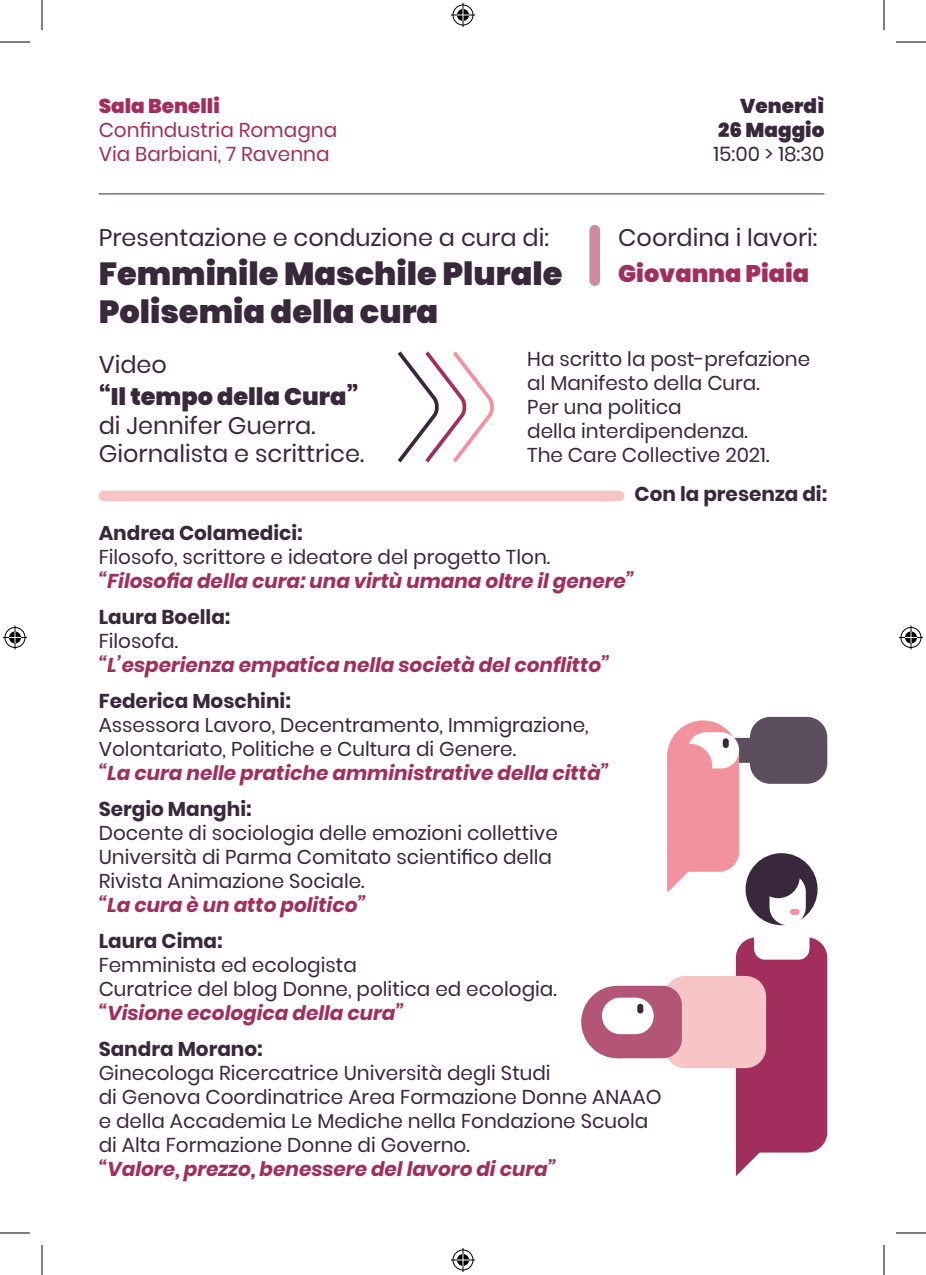
<style>
.page{position:relative;width:926px;height:1275px;background:#fff}
.page>*{position:absolute;margin:0;border:0;box-sizing:border-box;transform-origin:0 0}
.t1{font:900 32px/38.4px "Poppins";color:#39273b}
.t2{font:24px/28.8px "Poppins";color:#39273b}
.t3{font:900 24px "Poppins";color:#39273b}
.t4{font:900 24px "Poppins";color:#a22e5d}
.t5{font:20px/24px "Poppins";color:#39273b}
.t6{font:italic 700 20px "Poppins";color:#a22e5d}
.t7{font:700 20px "Poppins";color:#39273b}
.t8{font:20px/24px "Poppins";color:#a22e5d}
.t9{font:900 20px/24px "Poppins";color:#39273b;text-align:right}
.t10{font:900 20px "Poppins";color:#a22e5d}
</style>
<div class="page">
<div style="left:745px;top:853px;width:72px;height:72px;background:#39273b;border-radius:50%"></div>
<div style="left:769px;top:873px;width:37px;height:52px;background:#fff;border-radius:18px"></div>
<div style="left:757px;top:855px;width:43px;height:43px;background:#39273b;border-radius:50%"></div>
<div style="left:790px;top:909px;width:10px;height:6px;background:#f3929c;border-radius:3px"></div>
<svg style="left:736px;top:937px;width:91px;height:239px"></svg>
<hr style="left:99px;top:193px;width:725px;height:1px;background:#39273b">
<div style="left:665px;top:976px;width:101px;height:92px;background:#f8c5c6;border-radius:21px"></div>
<div style="left:602px;top:985px;width:80px;height:73px;background:#b35576;border-radius:19px"></div>
<div style="left:581px;top:985px;width:73px;height:73px;background:#b35576;border-radius:50%"></div>
<div style="left:602px;top:997px;width:52px;height:37px;background:#fff;border-radius:18px"></div>
<div style="left:637px;top:1003px;width:6px;height:10px;background:#39273b;border-radius:3px"></div>
<div style="left:99px;top:490px;width:525px;height:11px;background:#f8c5c6;border-radius:5px"></div>
<svg style="left:397px;top:351px;width:97px;height:112px"></svg>
<svg style="left:667px;top:855px;width:43px;height:38px"></svg>
<div style="left:716px;top:738px;width:54px;height:25px;background:#5c4d5f;border-radius:12px"></div>
<div style="left:667px;top:737px;width:72px;height:134px;background:#f3929c;border-radius:20px"></div>
<div style="left:667px;top:720px;width:72px;height:72px;background:#f3929c;border-radius:50%"></div>
<div style="left:688px;top:732px;width:51px;height:36px;background:#fff;border-radius:18px"></div>
<div style="left:669px;top:744px;width:43px;height:43px;background:#f3929c;border-radius:50%"></div>
<div style="left:723px;top:738px;width:6px;height:10px;background:#39273b;border-radius:3px"></div>
<div style="left:750px;top:717px;width:77px;height:67px;background:#5c4d5f;border-radius:20px"></div>
<div style="left:589px;top:225px;width:11px;height:61px;background:#cd8da0;border-radius:5px"></div>
<hr style="left:0;top:42px;width:30px;height:1px;background:#000">
<hr style="left:896px;top:42px;width:30px;height:1px;background:#000">
<hr style="left:0;top:1232px;width:30px;height:1px;background:#000">
<hr style="left:896px;top:1232px;width:30px;height:1px;background:#000">
<hr style="left:42px;top:0;width:1px;height:30px;background:#000">
<hr style="left:42px;top:1245px;width:1px;height:30px;background:#000">
<hr style="left:884px;top:0;width:1px;height:30px;background:#000">
<hr style="left:884px;top:1245px;width:1px;height:30px;background:#000">
<svg style="left:451px;top:3px;width:24px;height:24px"></svg>
<svg style="left:451px;top:1248px;width:24px;height:24px"></svg>
<svg style="left:3px;top:625px;width:24px;height:24px"></svg>
<svg style="left:899px;top:625px;width:24px;height:24px"></svg>
<p class="t10" style="left:99px;top:94px;width:123px">Sala Benelli</p>
<p class="t8" style="left:99px;top:118px;width:240px">Confindustria Romagna<br>Via Barbiani, 7 Ravenna</p>
<p class="t2" style="left:99px;top:224px;width:452px">Presentazione e conduzione a cura di:</p>
<h1 class="t1" style="left:99px;top:254px;width:465px">Femminile Maschile Plurale<br>Polisemia della cura</h1>
<p class="t9" style="left:718px;top:94px;width:108px">Venerdì<br>26 Maggio</p>
<p class="t5" style="left:713px;top:142px;width:112px">15:00 &gt; 18:30</p>
<p class="t2" style="left:618px;top:223px;width:201px">Coordina i lavori:</p>
<p class="t4" style="left:618px;top:259px;width:192px">Giovanna Piaia</p>
<p class="t2" style="left:99px;top:350px;width:70px">Video</p>
<p class="t3" style="left:99px;top:382px;width:261px">“Il tempo della Cura”</p>
<p class="t2" style="left:99px;top:411px;width:267px">di Jennifer Guerra.<br>Giornalista e scrittrice.</p>
<p class="t5" style="left:527px;top:347px;width:285px">Ha scritto la post-prefazione al Manifesto della Cura.<br>Per una politica<br>della interdipendenza.<br>The Care Collective 2021.</p>
<p class="t7" style="left:635px;top:482px;width:194px">Con la presenza di:</p>
<p class="t7" style="left:99px;top:521px;width:206px">Andrea Colamedici:</p>
<p class="t5" style="left:99px;top:545px;width:453px">Filosofo, scrittore e ideatore del progetto Tlon.</p>
<p class="t6" style="left:99px;top:569px;width:537px">“Filosofia della cura: una virtù umana oltre il genere”</p>
<p class="t7" style="left:99px;top:605px;width:133px">Laura Boella:</p>
<p class="t5" style="left:99px;top:629px;width:81px">Filosofa.</p>
<p class="t6" style="left:99px;top:653px;width:513px">“L’esperienza empatica nella società del conflitto”</p>
<p class="t7" style="left:99px;top:689px;width:194px">Federica Moschini:</p>
<p class="t5" style="left:99px;top:713px;width:491px">Assessora Lavoro, Decentramento, Immigrazione,<br>Volontariato, Politiche e Cultura di Genere.</p>
<p class="t6" style="left:99px;top:761px;width:512px">“La cura nelle pratiche amministrative della città”</p>
<p class="t7" style="left:99px;top:797px;width:154px">Sergio Manghi:</p>
<p class="t5" style="left:99px;top:821px;width:461px">Docente di sociologia delle emozioni collettive<br>Università di Parma Comitato scientifico della<br>Rivista Animazione Sociale.</p>
<p class="t6" style="left:99px;top:893px;width:269px">“La cura è un atto politico”</p>
<p class="t7" style="left:99px;top:929px;width:126px">Laura Cima:</p>
<p class="t5" style="left:99px;top:953px;width:460px">Femminista ed ecologista<br>Curatrice del blog Donne, politica ed ecologia.</p>
<p class="t6" style="left:99px;top:1001px;width:307px">“Visione ecologica della cura”</p>
<p class="t7" style="left:99px;top:1037px;width:166px">Sandra Morano:</p>
<p class="t5" style="left:99px;top:1061px;width:564px">Ginecologa Ricercatrice Università degli Studi<br>di Genova Coordinatrice Area Formazione Donne ANAAO e della Accademia Le Mediche nella Fondazione Scuola di Alta Formazione Donne di Governo.</p>
<p class="t6" style="left:99px;top:1157px;width:459px">“Valore, prezzo, benessere del lavoro di cura”</p>
</div>
